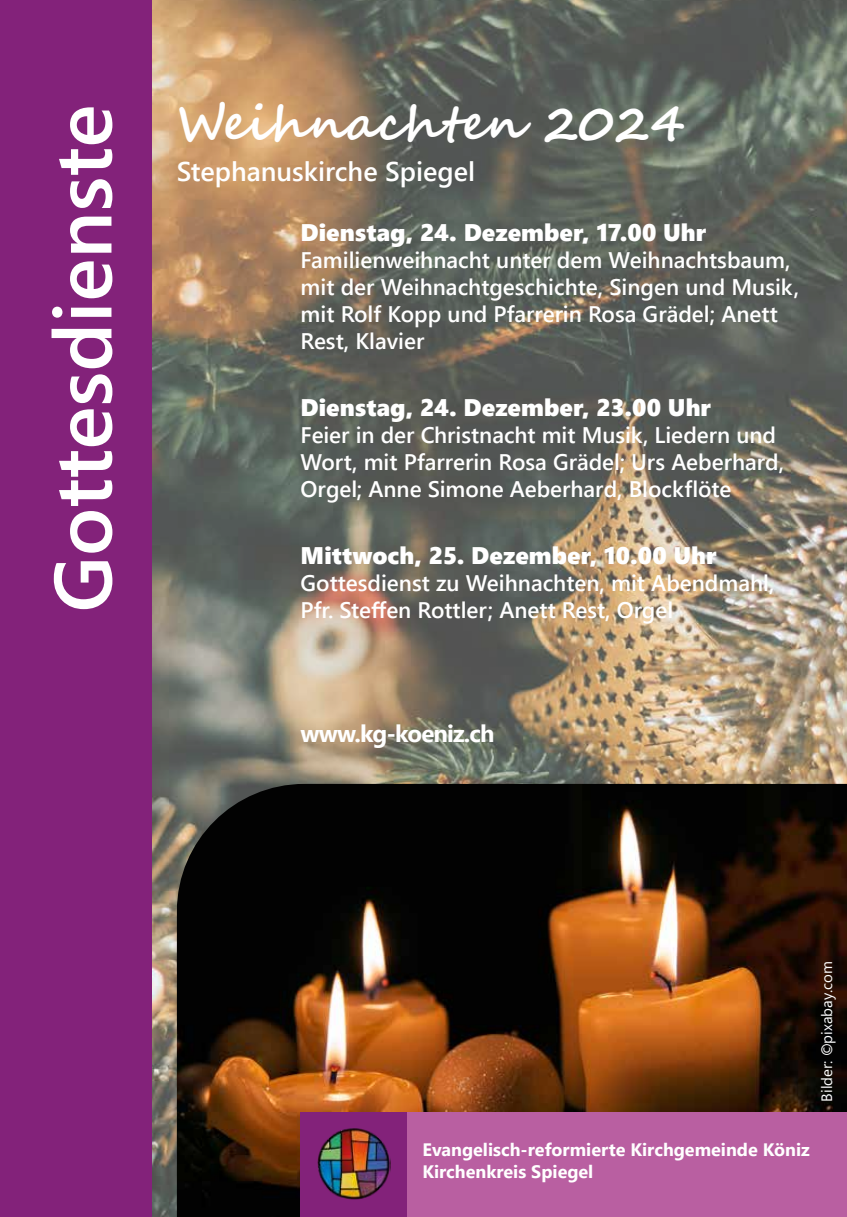
<style>
.page{position:relative;width:847px;height:1217px;background:#fff}
.page>*{position:absolute;margin:0;border:0;box-sizing:border-box;transform-origin:0 0}
.t1{font:600 81px "Segoe UI";color:#fff}
.t2{font:700 48px "Segoe Script";letter-spacing:.01em;color:#fff}
.t3{font:600 27px "Segoe UI";color:#fff}
.t4{font:24px "Segoe UI Black";color:#fff}
.t5{font:700 24px "Segoe UI";letter-spacing:-.035em;color:#fff}
.t6{font:600 22.5px/27px "Segoe UI";color:#fff}
.t7{font:700 18px/21.6px "Segoe UI";color:#fff}
.t8{font:15px "Segoe UI";color:#fff}
</style>
<div class="page">
<img style="left:151px;top:1px;width:696px;height:1215px">
<div style="left:0;top:0;width:151px;height:1217px;background:#83227a"></div>
<img style="left:177px;top:784px;width:670px;height:432px">
<div style="left:407px;top:1112px;width:440px;height:104px;background:#b95fa1"></div>
<hr style="left:0;top:1216px;width:847px;height:1px;background:#83227a">
<hr style="left:0;top:0;width:847px;height:1px;background:#83227a">
<div style="left:301px;top:1112px;width:106px;height:105px;background:#83227a"></div>
<img style="left:317px;top:1128px;width:74px;height:72px">
<h1 class="t1" style="left:6px;top:612px;width:509px;rotate:-90deg">Gottesdienste</h1>
<h2 class="t2" style="left:177px;top:85px;width:510px">Weihnachten 2024</h2>
<p class="t3" style="left:177px;top:146px;width:300px">Stephanuskirche Spiegel</p>
<p class="t4" style="left:301px;top:215px;width:407px">Dienstag, 24. Dezember, 17.00 Uhr</p>
<p class="t6" style="left:301px;top:245px;width:500px">Familienweihnacht unter dem Weihnachtsbaum, mit der Weihnachtgeschichte, Singen und Musik, mit Rolf Kopp und Pfarrerin Rosa Grädel; Anett Rest, Klavier</p>
<p class="t4" style="left:301px;top:390px;width:412px">Dienstag, 24. Dezember, 23.00 Uhr</p>
<p class="t6" style="left:301px;top:420px;width:485px">Feier in der Christnacht mit Musik, Liedern und<br>Wort, mit Pfarrerin Rosa Grädel; Urs Aeberhard,<br>Orgel; Anne Simone Aeberhard, Blockflöte</p>
<p class="t4" style="left:301px;top:538px;width:417px">Mittwoch, 25. Dezember, 10.00 Uhr</p>
<p class="t6" style="left:301px;top:567px;width:475px">Gottesdienst zu Weihnachten, mit Abendmahl,<br>Pfr. Steffen Rottler; Anett Rest, Orgel</p>
<p class="t5" style="left:301px;top:711px;width:195px">www.kg-koeniz.ch</p>
<p class="t8" style="left:813px;top:1101px;width:142px;rotate:-90deg">Bilder: ©pixabay.com</p>
<p class="t7" style="left:422px;top:1137px;width:389px">Evangelisch-reformierte Kirchgemeinde Köniz<br>Kirchenkreis Spiegel</p>
</div>
